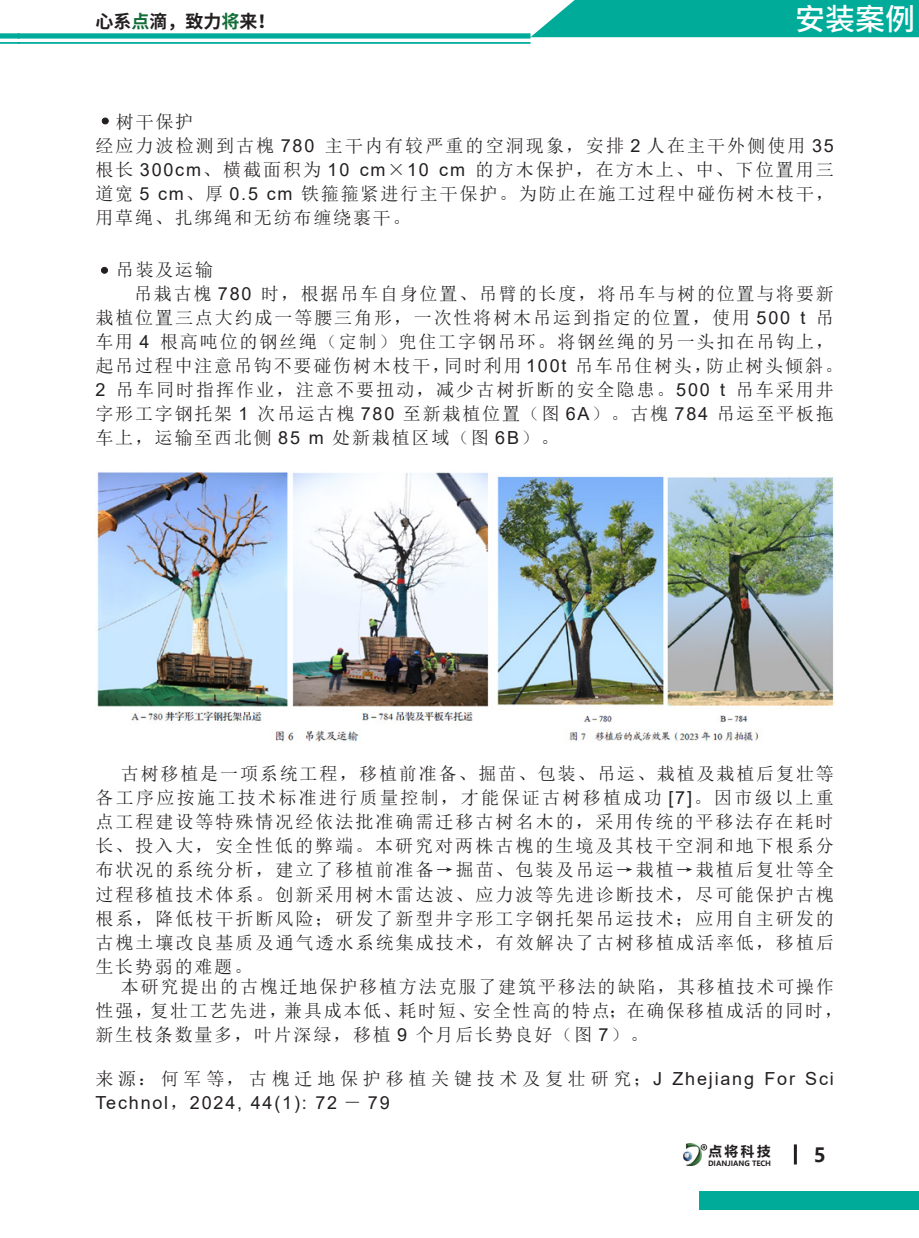
<style>
.page{position:relative;width:919px;height:1238px;background:#fff}
.page>*{position:absolute;margin:0;border:0;box-sizing:border-box;transform-origin:0 0}
.t1{font:500 30px "Source Han Sans CN";color:#fff}
.t2{font:700 19.5px "Microsoft Ya Hei";color:#231f20}
.t3{font:18px/24px "Sim Sun";letter-spacing:.1em;color:#231f20;text-align:justify}
.t4{font:18px/24px "Arial";letter-spacing:.1em;color:#231f20}
.t5{font:700 18px "Source Han Sans CN";color:#231f20}
.t6{font:700 13.5px "Microsoft Ya Hei";color:#231f20}
.t7{font:700 7.2px "Microsoft Ya Hei";color:#231f20}
.s1{color:#136d37}
.s2{font-family:"Arial"}
.s3{font-family:"Sim Sun"}
</style>
<div class="page">
<div style="left:530px;top:0;width:388px;height:37px;background:#00ab9a"></div>
<div style="left:699px;top:1191px;width:219px;height:18px;background:#00ab9a"></div>
<img style="left:683px;top:1143px;width:18px;height:22px">
<hr style="left:793px;top:1144px;width:3px;height:20px;background:#231f20">
<svg style="left:701px;top:1144px;width:6px;height:6px"></svg>
<div style="left:0;top:33px;width:20px;height:6px;background:#00ab9a"></div>
<hr style="left:0;top:42px;width:20px;height:2px;background:#00ab9a">
<div style="left:18px;top:33px;width:512px;height:6px;background:#00ab9a"></div>
<hr style="left:18px;top:42px;width:512px;height:2px;background:#00ab9a">
<svg style="left:102px;top:118px;width:6px;height:6px"></svg>
<img style="left:97px;top:472px;width:392px;height:270px">
<img style="left:497px;top:476px;width:337px;height:266px">
<div style="left:101px;top:267px;width:7px;height:6px;border:1px solid #231f20;border-radius:50%"></div>
<p class="t5" style="left:95px;top:12px;width:181px">心系<span class="s1">点</span>滴，致力<span class="s1">将</span>来！</p>
<h1 class="t1" style="left:795px;top:2px;width:121px">安装案例</h1>
<p class="t3" style="left:116px;top:110px;width:79px">树干保护</p>
<p class="t3" style="left:95px;top:134px;width:740px">经应力波检测到古槐 <span class="s2">780</span> 主干内有较严重的空洞现象，安排 <span class="s2">2</span> 人在主干外侧使用 <span class="s2">35</span>根长 <span class="s2">300cm</span>、横截面积为 <span class="s2">10 cm</span>×<span class="s2">10 cm</span> 的方木保护，在方木上、中、下位置用三道宽 <span class="s2">5 cm</span>、厚 <span class="s2">0.5 cm</span> 铁箍箍紧进行主干保护。为防止在施工过程中碰伤树木枝干，用草绳、扎绑绳和无纺布缠绕裹干。</p>
<p class="t3" style="left:116px;top:257px;width:99px">吊装及运输</p>
<p class="t3" style="left:95px;top:281px;width:749px;text-align:left;text-indent:39px">吊栽古槐 <span class="s2">780</span> 时，根据吊车自身位置、吊臂的长度，将吊车与树的位置与将要新栽植位置三点大约成一等腰三角形，一次性将树木吊运到指定的位置，使用 <span class="s2">500 t</span> 吊车用 <span class="s2">4</span> 根高吨位的钢丝绳（定制）兜住工字钢吊环。将钢丝绳的另一头扣在吊钩上，起吊过程中注意吊钩不要碰伤树木枝干，同时利用 <span class="s2">100t</span> 吊车吊住树头，防止树头倾斜。<span class="s2">2</span> 吊车同时指挥作业，注意不要扭动，减少古树折断的安全隐患。<span class="s2">500 t</span> 吊车采用井字形工字钢托架 <span class="s2">1</span> 次吊运古槐 <span class="s2">780</span> 至新栽植位置（图 <span class="s2">6A</span>）。古槐 <span class="s2">784</span> 吊运至平板拖车上，运输至西北侧 <span class="s2">85 m</span> 处新栽植区域（图 <span class="s2">6B</span>）。</p>
<p class="t3" style="left:95px;top:762px;width:740px;text-indent:25px">古树移植是一项系统工程，移植前准备、掘苗、包装、吊运、栽植及栽植后复壮等各工序应按施工技术标准进行质量控制，才能保证古树移植成功 <span class="s2">[7]</span>。因市级以上重点工程建设等特殊情况经依法批准确需迁移古树名木的，采用传统的平移法存在耗时长、投入大，安全性低的弊端。本研究对两株古槐的生境及其枝干空洞和地下根系分布状况的系统分析，建立了移植前准备→掘苗、包装及吊运→栽植→栽植后复壮等全过程移植技术体系。创新采用树木雷达波、应力波等先进诊断技术，尽可能保护古槐根系，降低枝干折断风险；研发了新型井字形工字钢托架吊运技术；应用自主研发的古槐土壤改良基质及通气透水系统集成技术，有效解决了古树移植成活率低，移植后生长势弱的难题。</p>
<p class="t3" style="left:95px;top:974px;width:749px;text-align:left;text-indent:25px">本研究提出的古槐迁地保护移植方法克服了建筑平移法的缺陷，其移植技术可操作性强，复壮工艺先进，兼具成本低、耗时短、安全性高的特点；在确保移植成活的同时，新生枝条数量多，叶片深绿，移植 <span class="s2">9</span> 个月后长势良好（图 <span class="s2">7</span>）。</p>
<p class="t4" style="left:95px;top:1066px;width:739px"><span class="s3">来源：何军等，古槐迁地保护移植关键技术及复壮研究；</span>J Zhejiang For Sci<br>Technol<span class="s3">，</span>2024, 44(1): 72 <span class="s3">－</span> 79</p>
<p class="t6" style="left:708px;top:1141px;width:64px">点将科技</p>
<p class="t7" style="left:708px;top:1157px;width:65px">DIANJIANG TECH</p>
<p class="t2" style="left:813px;top:1141px;width:14px">5</p>
</div>
